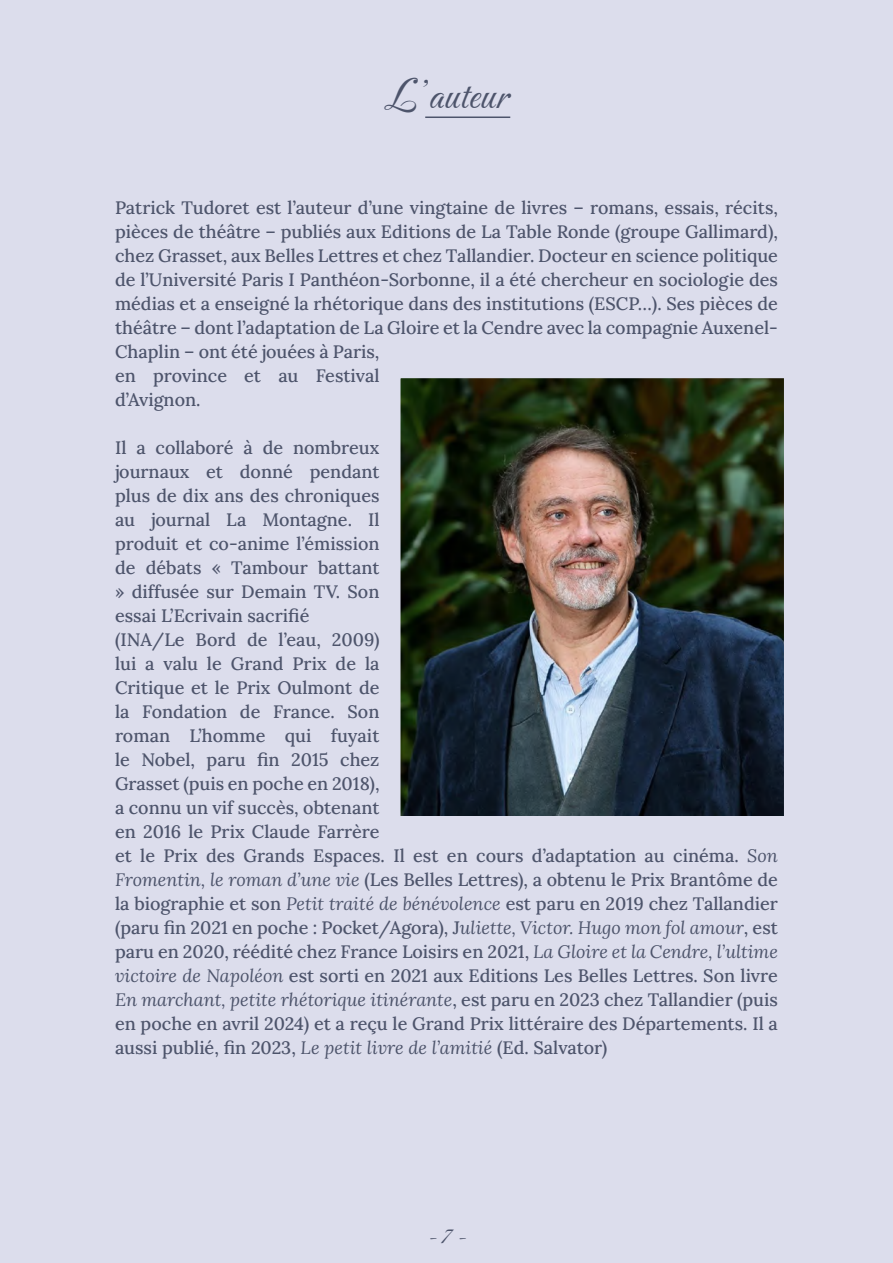
<style>
.page{position:relative;width:893px;height:1263px;background:#dcddec}
.page>*{position:absolute;margin:0;border:0;box-sizing:border-box;transform-origin:0 0}
.t1{font:42px "Carattere";color:#4d546b}
.t2{font:24px "Carattere";color:#4d546b}
.t3{font:18px/24px "Lora";color:#4d546b}
.s1{font-style:italic}
</style>
<div class="page">
<img style="left:401px;top:379px;width:382px;height:437px">
<hr style="left:425px;top:116px;width:85px;height:2px;background:#4d546b">
<h1 class="t1" style="left:385px;top:69px;width:125px">L’auteur</h1>
<p class="t3" style="left:115px;top:194px;width:664px">Patrick Tudoret est l’auteur d’une vingtaine de livres – romans, essais, récits, pièces de théâtre – publiés aux Editions de La Table Ronde (groupe Gallimard), chez Grasset, aux Belles Lettres et chez Tallandier. Docteur en science politique de l’Université Paris I Panthéon-Sorbonne, il a été chercheur en sociologie des médias et a enseigné la rhétorique dans des institutions (ESCP…). Ses pièces de théâtre – dont l’adaptation de La Gloire et la Cendre avec la compagnie Auxenel-Chaplin – ont été jouées à Paris,<br>en province et au Festival<br>d’Avignon.</p>
<p class="t3" style="left:115px;top:434px;width:664px">Il a collaboré à de nombreux<br>journaux et donné pendant<br>plus de dix ans des chroniques<br>au journal La Montagne. Il<br>produit et co-anime l’émission<br>de débats « Tambour battant<br>» diffusée sur Demain TV. Son<br>essai L’Ecrivain sacrifié<br>(INA/Le Bord de l’eau, 2009)<br>lui a valu le Grand Prix de la<br>Critique et le Prix Oulmont de<br>la Fondation de France. Son<br>roman L’homme qui fuyait<br>le Nobel, paru fin 2015 chez<br>Grasset (puis en poche en 2018),<br>a connu un vif succès, obtenant<br>en 2016 le Prix Claude Farrère<br>et le Prix des Grands Espaces. Il est en cours d’adaptation au cinéma. <span class="s1">Son Fromentin, le roman d’une vie</span> (Les Belles Lettres), a obtenu le Prix Brantôme de la biographie et son <span class="s1">Petit traité de bénévolence</span> est paru en 2019 chez Tallandier (paru fin 2021 en poche : Pocket/Agora), J<span class="s1">uliette, Victor. Hugo mon fol amour</span>, est paru en 2020, réédité chez France Loisirs en 2021, <span class="s1">La Gloire et la Cendre, l’ultime victoire de Napoléon</span> est sorti en 2021 aux Editions Les Belles Lettres. Son livre <span class="s1">En marchant, petite rhétorique itinérante</span>, est paru en 2023 chez Tallandier (puis en poche en avril 2024) et a reçu le Grand Prix littéraire des Départements. Il a aussi publié, fin 2023, <span class="s1">Le petit livre de l’amitié</span> (Ed. Salvator)</p>
<h2 class="t2" style="left:427px;top:1221px;width:41px">- 7 -</h2>
</div>
